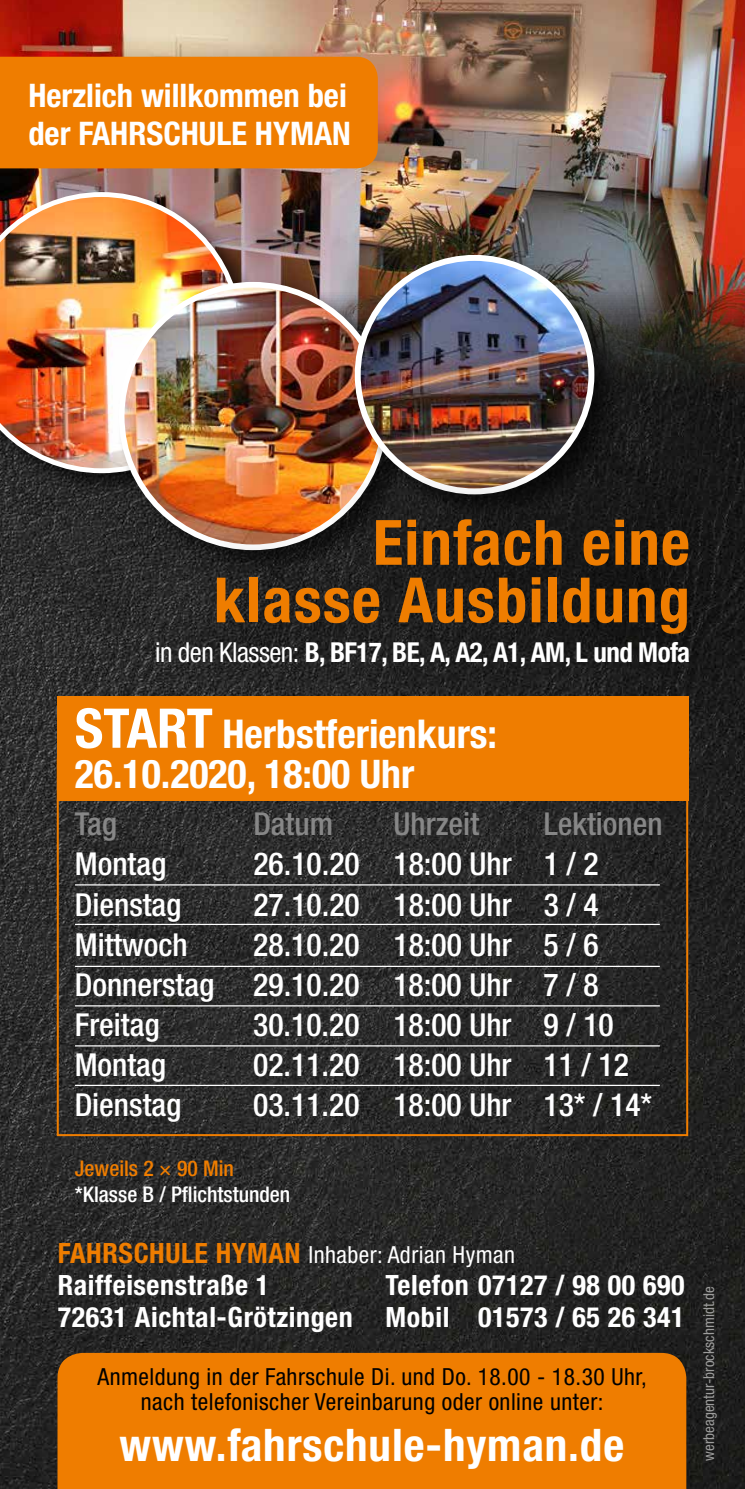
<style>
.page{position:relative;width:745px;height:1489px;background:#fff}
.page>*{position:absolute;margin:0;border:0;box-sizing:border-box;transform-origin:0 0}
.t1{font:700 condensed 62.5px/57.5px "Helvetica Neue LT Std";letter-spacing:.02em;color:#ef7d00;text-align:right}
.t2{font:700 condensed 45px "Helvetica Neue";letter-spacing:.02em;color:#fff}
.t3{font:700 condensed 39.75px/40px "Helvetica Neue";color:#fff}
.t4{font:700 condensed 32.5px/37.5px "Helvetica Neue";color:#fff}
.t5{font:500 condensed 31.75px/40px "Helvetica Neue";color:#fff;text-align:justify}
.t6{font:500 condensed 31.75px "Helvetica Neue";color:#878787}
.t7{font:700 condensed 28px/32.5px "Helvetica Neue LT Std";letter-spacing:.02em;color:#fff;text-align:right}
.t8{font:700 condensed 27.5px "Helvetica Neue LT Std";letter-spacing:-.02em;color:#fff}
.t9{font:condensed 23.5px/25px "Helvetica Neue LT Std";letter-spacing:.02em;color:#000;text-align:center}
.t10{font:condensed 23.5px "Helvetica Neue LT Std";letter-spacing:.02em;color:#fff}
.t11{font:500 condensed 21.75px "Helvetica Neue";color:#fff}
.t12{font:500 condensed 21.75px "Helvetica Neue";color:#ef7d00}
.t13{font:condensed 15px "Helvetica Neue";color:#9d9d9c}
.s1{font-weight:400}
.s2{font-size:54.75px}
.s3{font-weight:700;font-size:28px;color:#ef7d00}
</style>
<div class="page">
<img style="left:0;top:399px;width:744px;height:1089px">
<div style="left:57px;top:1352px;width:629px;height:136px;background:#ef7d00"></div>
<img style="left:0;top:0;width:744px;height:399px">
<div style="left:0;top:57px;width:377px;height:111px;background:#ef7d00"></div>
<div style="left:0;top:190px;width:267px;height:308px;background:#000;opacity:.6"></div>
<img style="left:0;top:192px;width:242px;height:281px">
<div style="left:117px;top:280px;width:298px;height:298px;background:#000;opacity:.6"></div>
<img style="left:122px;top:285px;width:231px;height:171px">
<div style="left:353px;top:253px;width:269px;height:269px;background:#000;opacity:.6"></div>
<img style="left:357px;top:258px;width:234px;height:198px">
<div style="left:99px;top:456px;width:645px;height:271px;background:#000;opacity:.75"></div>
<div style="left:57px;top:696px;width:630px;height:105px;background:#ef7d00"></div>
<div style="left:57px;top:757px;width:630px;height:379px;border:2px solid #ef7d00"></div>
<hr style="left:75px;top:884px;width:584px;height:1px;background:#fff">
<hr style="left:75px;top:923px;width:584px;height:2px;background:#fff">
<hr style="left:75px;top:965px;width:584px;height:1px;background:#fff">
<hr style="left:75px;top:1005px;width:584px;height:1px;background:#fff">
<hr style="left:75px;top:1045px;width:584px;height:1px;background:#fff">
<hr style="left:75px;top:1084px;width:584px;height:1px;background:#fff">
<p class="t4" style="left:28px;top:77px;width:324px">Herzlich willkommen bei der FAHRSCHULE HYMAN</p>
<h1 class="t1" style="left:213px;top:513px;width:477px">Einfach eine klasse Ausbildung</h1>
<p class="t8" style="left:155px;top:636px;width:536px"><span class="s1">in den Klassen:</span> B, BF17, BE, A, A2, A1, AM, L und Mofa</p>
<p class="t3" style="left:75px;top:713px;width:423px"><span class="s2">START</span> Herbstferienkurs:<br>26.10.2020, 18:00 Uhr</p>
<p class="t6" style="left:75px;top:805px;width:44px">Tag</p>
<p class="t6" style="left:253px;top:805px;width:81px">Datum</p>
<p class="t6" style="left:393px;top:805px;width:87px">Uhrzeit</p>
<p class="t6" style="left:543px;top:805px;width:120px">Lektionen</p>
<p class="t5" style="left:75px;top:843px;width:93px">Montag</p>
<p class="t5" style="left:253px;top:843px;width:346px">26.10.20 18:00 Uhr 1 / 2</p>
<p class="t5" style="left:75px;top:883px;width:108px">Dienstag</p>
<p class="t5" style="left:253px;top:883px;width:346px">27.10.20 18:00 Uhr 3 / 4</p>
<p class="t5" style="left:75px;top:923px;width:114px">Mittwoch</p>
<p class="t5" style="left:75px;top:923px;width:525px;text-indent:178px">28.10.20 18:00 Uhr 5 / 6<br>Donnerstag 29.10.20 18:00 Uhr 7 / 8<br>Freitag</p>
<p class="t5" style="left:253px;top:1003px;width:362px">30.10.20 18:00 Uhr 9 / 10</p>
<p class="t5" style="left:75px;top:1043px;width:93px">Montag</p>
<p class="t5" style="left:253px;top:1043px;width:377px">02.11.20 18:00 Uhr 11 / 12</p>
<p class="t5" style="left:75px;top:1083px;width:108px">Dienstag</p>
<p class="t5" style="left:253px;top:1083px;width:400px">03.11.20 18:00 Uhr 13* / 14*</p>
<p class="t12" style="left:75px;top:1155px;width:160px">Jeweils 2 × 90 Min</p>
<p class="t11" style="left:75px;top:1181px;width:217px">*Klasse B / Pflichtstunden</p>
<p class="t10" style="left:58px;top:1240px;width:458px"><span class="s3">FAHRSCHULE HYMAN</span> Inhaber: Adrian Hyman</p>
<p class="t7" style="left:58px;top:1268px;width:213px">Raiffeisenstraße 1</p>
<p class="t7" style="left:58px;top:1268px;width:628px">Telefon 07127 / 98 00 690<br>72631 Aichtal-Grötzingen Mobil 01573 / 65 26 341</p>
<p class="t9" style="left:97px;top:1363px;width:550px">Anmeldung in der Fahrschule Di. und Do. 18.00 - 18.30 Uhr, nach telefonischer Vereinbarung oder online unter:</p>
<h2 class="t2" style="left:119px;top:1417px;width:506px">www.fahrschule-hyman.de</h2>
<p class="t13" style="left:699px;top:1460px;width:176px;rotate:-90deg">werbeagentur-brockschmidt.de</p>
</div>
